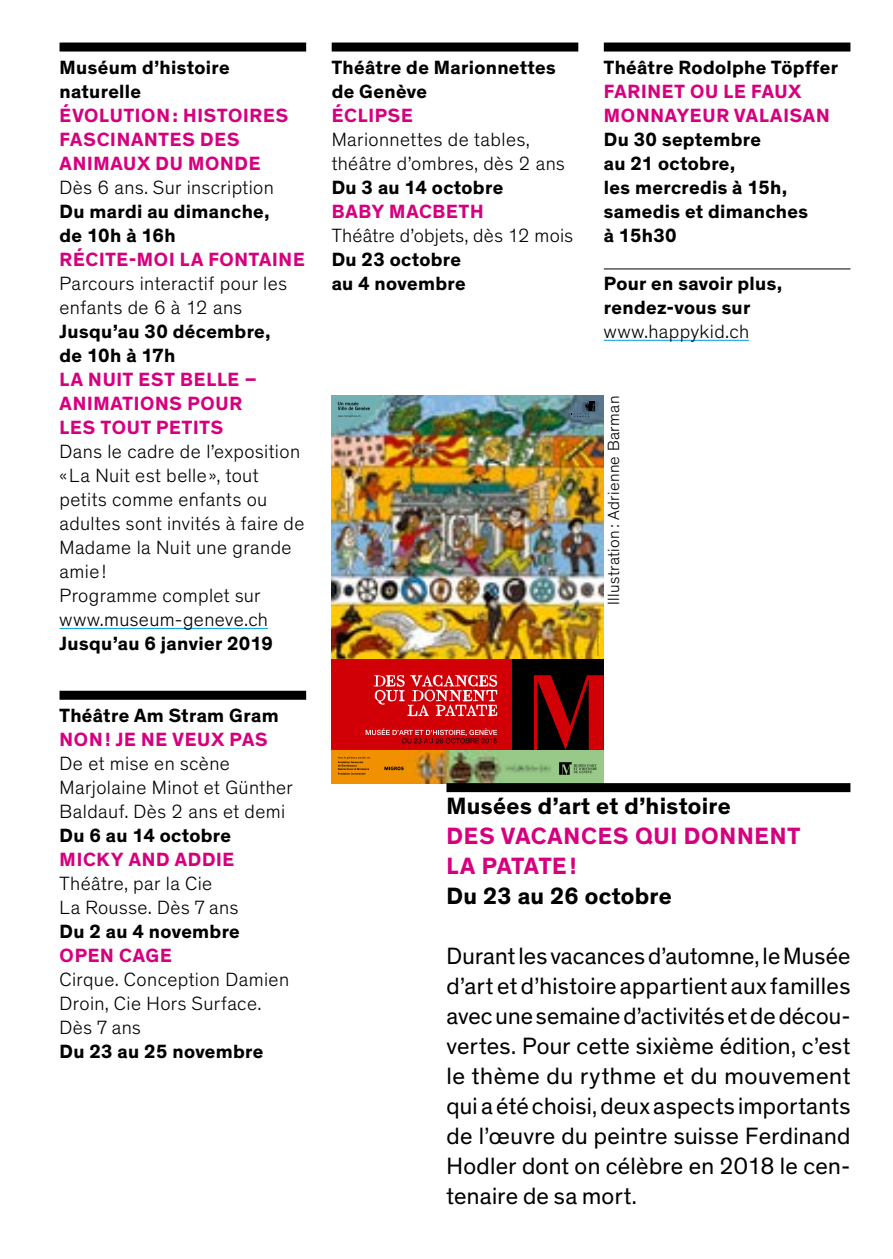
<style>
.page{position:relative;width:893px;height:1259px;background:#fff}
.page>*{position:absolute;margin:0;border:0;box-sizing:border-box;transform-origin:0 0}
.t1{font:24px/30px "Theinhardt";letter-spacing:.015em;color:#000;text-align:justify}
.t2{font:700 24px "Theinhardt";letter-spacing:.015em;color:#000}
.t3{font:700 24px/30px "Theinhardt";letter-spacing:.035em;color:#d6007e}
.t4{font:300 19.5px/24px "Theinhardt";letter-spacing:.02em;color:#000}
.t5{font:700 19.5px/24px "Theinhardt";letter-spacing:.02em;color:#000}
.t6{font:700 19.5px/24px "Theinhardt";letter-spacing:.04em;color:#d6007e}
.t7{font:300 16.5px "Theinhardt";letter-spacing:.02em;color:#000}
</style>
<div class="page">
<div style="left:60px;top:43px;width:246px;height:9px;background:#000"></div>
<hr style="left:60px;top:628px;width:208px;height:1px;background:#009ee3">
<div style="left:60px;top:691px;width:246px;height:9px;background:#000"></div>
<div style="left:332px;top:43px;width:246px;height:9px;background:#000"></div>
<div style="left:604px;top:43px;width:246px;height:9px;background:#000"></div>
<hr style="left:604px;top:268px;width:246px;height:1px;background:#000">
<hr style="left:604px;top:340px;width:145px;height:1px;background:#009ee3">
<img style="left:332px;top:750px;width:272px;height:33px">
<img style="left:332px;top:396px;width:272px;height:263px">
<svg style="left:597px;top:635px;width:1px;height:20px"></svg>
<div style="left:332px;top:659px;width:272px;height:91px;background:#d10007"></div>
<svg style="left:374px;top:674px;width:123px;height:42px"></svg>
<svg style="left:366px;top:728px;width:131px;height:15px"></svg>
<div style="left:513px;top:659px;width:91px;height:91px;background:#000"></div>
<svg style="left:534px;top:675px;width:70px;height:75px"></svg>
<svg style="left:559px;top:762px;width:38px;height:13px"></svg>
<svg style="left:338px;top:756px;width:32px;height:18px"></svg>
<img style="left:503px;top:763px;width:49px;height:10px">
<svg style="left:384px;top:766px;width:20px;height:4px"></svg>
<svg style="left:332px;top:396px;width:38px;height:21px"></svg>
<svg style="left:569px;top:396px;width:35px;height:21px"></svg>
<div style="left:446px;top:783px;width:404px;height:9px;background:#000"></div>
<p class="t5" style="left:60px;top:56px;width:172px">Muséum d’histoire naturelle</p>
<p class="t6" style="left:60px;top:104px;width:230px">ÉVOLUTION: HISTOIRES<br>FASCINANTES DES<br>ANIMAUX DU MONDE</p>
<p class="t4" style="left:60px;top:175px;width:216px">Dès 6 ans. Sur inscription</p>
<p class="t5" style="left:60px;top:200px;width:212px">Du mardi au dimanche, de 10h à 16h</p>
<p class="t6" style="left:60px;top:248px;width:247px">RÉCITE-MOI LA FONTAINE</p>
<p class="t4" style="left:60px;top:271px;width:229px">Parcours interactif pour les enfants de 6 à 12 ans</p>
<p class="t5" style="left:60px;top:320px;width:213px">Jusqu’au 30 décembre, de 10h à 17h</p>
<p class="t6" style="left:60px;top:368px;width:199px">LA NUIT EST BELLE –<br>ANIMATIONS POUR<br>LES TOUT PETITS</p>
<p class="t4" style="left:60px;top:439px;width:247px">Dans le cadre de l’exposition «La Nuit est belle», tout petits comme enfants ou adultes sont invités à faire de<br>Madame la Nuit une grande amie!<br>Programme complet sur www.museum-geneve.ch</p>
<p class="t5" style="left:60px;top:632px;width:215px">Jusqu’au 6 janvier 2019</p>
<p class="t5" style="left:60px;top:704px;width:221px">Théâtre Am Stram Gram</p>
<p class="t6" style="left:60px;top:728px;width:210px">NON! JE NE VEUX PAS</p>
<p class="t4" style="left:60px;top:752px;width:235px">De et mise en scène<br>Marjolaine Minot et Günther<br>Baldauf. Dès 2 ans et demi</p>
<p class="t5" style="left:60px;top:824px;width:173px">Du 6 au 14 octobre</p>
<p class="t6" style="left:60px;top:848px;width:176px">MICKY AND ADDIE</p>
<p class="t4" style="left:60px;top:872px;width:180px">Théâtre, par la Cie<br>La Rousse. Dès 7 ans</p>
<p class="t5" style="left:60px;top:920px;width:182px">Du 2 au 4 novembre</p>
<p class="t6" style="left:60px;top:944px;width:114px">OPEN CAGE</p>
<p class="t4" style="left:60px;top:968px;width:231px">Cirque. Conception Damien<br>Droin, Cie Hors Surface.<br>Dès 7 ans</p>
<p class="t5" style="left:60px;top:1040px;width:205px">Du 23 au 25 novembre</p>
<p class="t5" style="left:332px;top:56px;width:226px">Théâtre de Marionnettes de Genève</p>
<p class="t6" style="left:332px;top:104px;width:83px">ÉCLIPSE</p>
<p class="t4" style="left:332px;top:127px;width:235px">Marionnettes de tables, théâtre d’ombres, dès 2 ans</p>
<p class="t5" style="left:332px;top:176px;width:173px">Du 3 au 14 octobre</p>
<p class="t6" style="left:332px;top:200px;width:153px">BABY MACBETH</p>
<p class="t4" style="left:332px;top:223px;width:243px">Théâtre d’objets, dès 12 mois</p>
<p class="t5" style="left:332px;top:248px;width:136px">Du 23 octobre au 4 novembre</p>
<p class="t5" style="left:604px;top:56px;width:235px">Théâtre Rodolphe Töpffer</p>
<p class="t6" style="left:604px;top:80px;width:227px">FARINET OU LE FAUX<br>MONNAYEUR VALAISAN</p>
<p class="t5" style="left:604px;top:128px;width:206px">Du 30 septembre<br>au 21 octobre,<br>les mercredis à 15h, samedis et dimanches à 15h30</p>
<p class="t5" style="left:604px;top:272px;width:180px">Pour en savoir plus, rendez-vous sur</p>
<p class="t4" style="left:604px;top:319px;width:147px">www.happykid.ch</p>
<p class="t7" style="left:604px;top:604px;width:210px;rotate:-90deg">Illustration: Adrienne Barman</p>
<p class="t2" style="left:446px;top:791px;width:286px">Musées d’art et d’histoire</p>
<p class="t3" style="left:447px;top:822px;width:355px">DES VACANCES QUI DONNENT<br>LA PATATE!</p>
<p class="t2" style="left:446px;top:881px;width:227px">Du 23 au 26 octobre</p>
<p class="t1" style="left:446px;top:942px;width:406px">Durant les vacances d’automne, le Musée d’art et d’histoire appartient aux familles avec une semaine d’activités et de décou&shy;vertes. Pour cette sixième édition, c’est le thème du rythme et du mouvement qui a été choisi, deux aspects importants de l’œuvre du peintre suisse Ferdinand Hodler dont on célèbre en 2018 le cen&shy;tenaire de sa mort.</p>
</div>
